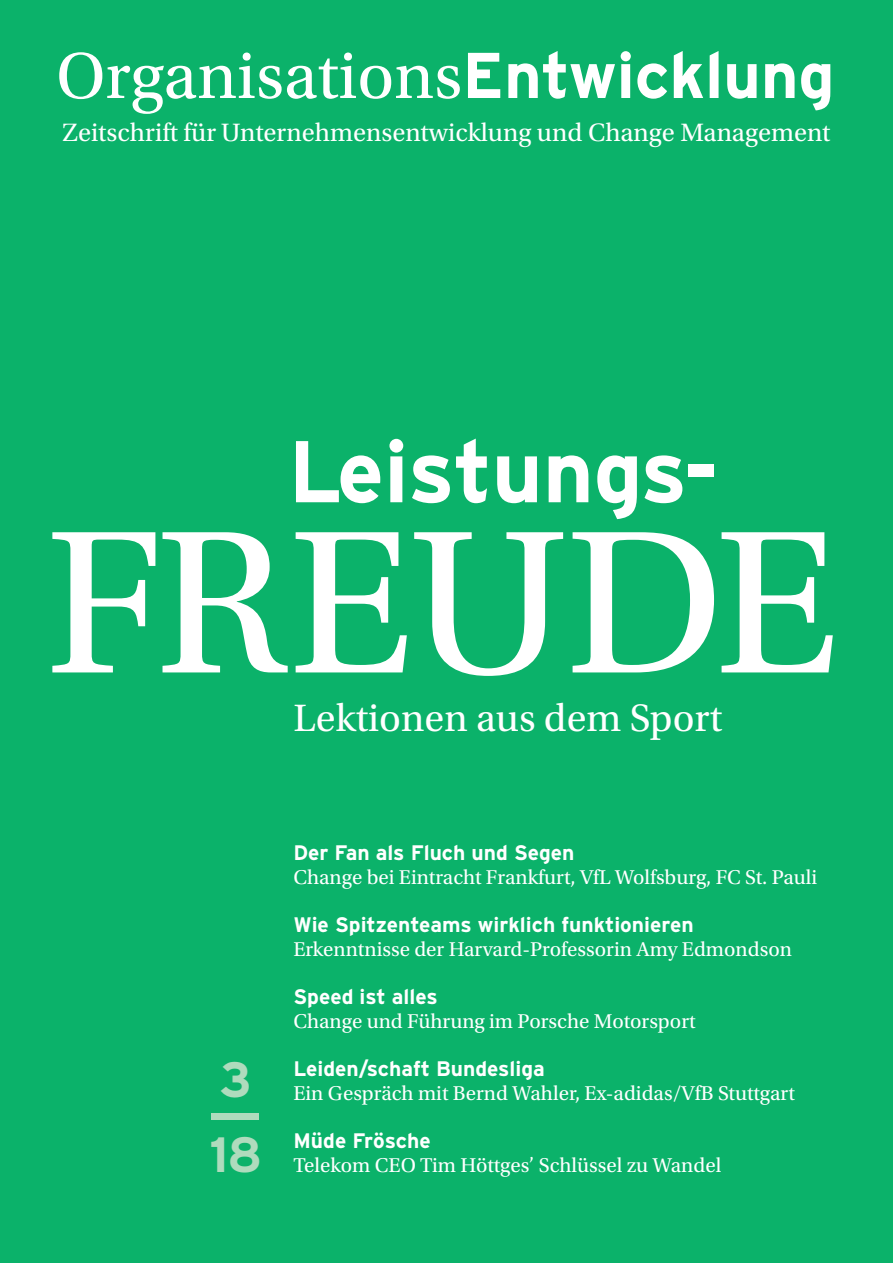
<style>
.page{position:relative;width:893px;height:1263px;background:#0bb26a}
.page>*{position:absolute;margin:0;border:0;box-sizing:border-box;transform-origin:0 0}
.t1{font:214.65px "Utopia Std";color:#fff}
.t2{font:700 87.3px "Interstate";letter-spacing:-.01em;color:#fff}
.t3{font:68.25px "Utopia Std";color:#fff}
.t4{font:700 49.5px/38px "Interstate";color:#afdbbd}
.t5{font:40.2px "Utopia Std";color:#fff}
.t6{font:26.4px "Utopia Std";color:#fff}
.t7{font:21px "Utopia Std";color:#fff}
.t8{font:700 21px "Interstate";color:#fff}
.s1{font-family:"Interstate";font-weight:700;font-size:64.5px}
</style>
<div class="page">
<h3 class="t3" style="left:56px;top:42px;width:780px">Organisations<span class="s1">Entwicklung</span></h3>
<p class="t6" style="left:62px;top:119px;width:769px">Zeitschrift für Unternehmensentwicklung und Change Management</p>
<h2 class="t2" style="left:288px;top:433px;width:432px">Leistungs-</h2>
<h1 class="t1" style="left:45px;top:496px;width:795px">FrEUdE</h1>
<h3 class="t5" style="left:293px;top:697px;width:430px">Lektionen aus dem Sport</h3>
<h3 class="t4" style="left:206px;top:1063px;width:60px">3 —<br>18</h3>
<p class="t8" style="left:293px;top:844px;width:282px">Der Fan als Fluch und Segen</p>
<p class="t7" style="left:293px;top:867px;width:525px">Change bei Eintracht Frankfurt, VfL Wolfsburg, FC St. Pauli</p>
<p class="t8" style="left:293px;top:916px;width:402px">Wie Spitzenteams wirklich funktionieren</p>
<p class="t7" style="left:293px;top:939px;width:500px">Erkenntnisse der Harvard-Professorin Amy Edmondson</p>
<p class="t8" style="left:293px;top:988px;width:146px">Speed ist alles</p>
<p class="t7" style="left:293px;top:1011px;width:404px">Change und Führung im Porsche Motorsport</p>
<p class="t8" style="left:293px;top:1060px;width:253px">Leiden/schaft Bundesliga</p>
<p class="t7" style="left:293px;top:1083px;width:503px">Ein Gespräch mit Bernd Wahler, Ex-adidas/VfB Stuttgart</p>
<p class="t8" style="left:293px;top:1132px;width:139px">Müde Frösche</p>
<p class="t7" style="left:293px;top:1155px;width:429px">Telekom CEO Tim Höttges’ Schlüssel zu Wandel</p>
</div>
